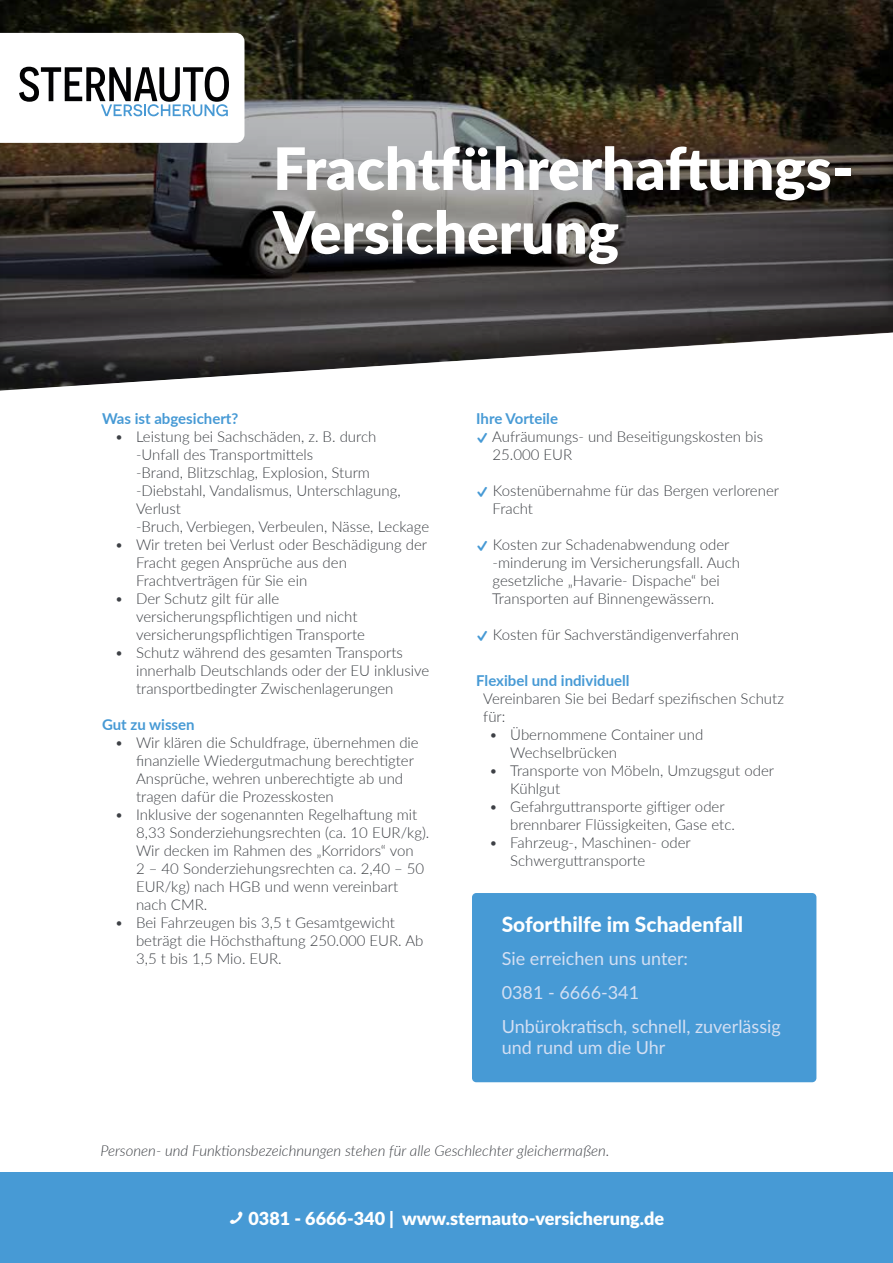
<style>
.page{position:relative;width:893px;height:1263px;background:#fff}
.page>*{position:absolute;margin:0;border:0;box-sizing:border-box;transform-origin:0 0}
.t1{font:900 58.5px/63.8px "Lato";color:#fff}
.t2{font:800 21px "Lato";color:#fff}
.t3{font:18px/33.8px "Lato";color:#d3dff3}
.t4{font:900 18px "Lato";color:#fff}
.t5{font:300 15px/18px "Lato";color:#3d4045}
.t6{font:italic 300 15px "Lato";color:#3d4045}
.t7{font:700 15px "Lato";color:#479ad5}
.s1{font-family:"Entypo";font-weight:400;font-size:28.5px;color:#479ad5}
.s2{font-family:"Entypo";font-weight:400;font-size:33px}
</style>
<div class="page">
<div style="left:0;top:1172px;width:893px;height:91px;background:#479ad5"></div>
<div style="left:0;top:0;width:893px;height:393px;background:#000;opacity:.25"></div>
<div style="left:472px;top:893px;width:344px;height:189px;background:#479ad5;border-radius:4px"></div>
<svg style="left:0;top:33px;width:244px;height:110px"></svg>
<h1 class="t1" style="left:273px;top:134px;width:582px">Frachtführerhaftungs-<br>Versicherung</h1>
<p class="t7" style="left:102px;top:407px;width:138px">Was ist abgesichert?</p>
<p class="t5" style="left:136px;top:427px;width:295px;text-indent:-21px">• Leistung bei Sachschäden, z. B. durch<br>-Unfall des Transportmittels<br>-Brand, Blitzschlag, Explosion, Sturm -Diebstahl, Vandalismus, Unterschlagung, Verlust<br>-Bruch, Verbiegen, Verbeulen, Nässe, Leckage</p>
<p class="t5" style="left:136px;top:535px;width:293px;text-indent:-21px">• Wir treten bei Verlust oder Beschädigung der<br>Fracht gegen Ansprüche aus den<br>Frachtverträgen für Sie ein</p>
<p class="t5" style="left:136px;top:589px;width:231px;text-indent:-21px">• Der Schutz gilt für alle versicherungspflichtigen und nicht versicherungspflichtigen Transporte</p>
<p class="t5" style="left:136px;top:643px;width:295px;text-indent:-21px">• Schutz während des gesamten Transports innerhalb Deutschlands oder der EU inklusive transportbedingter Zwischenlagerungen</p>
<p class="t7" style="left:102px;top:713px;width:94px">Gut zu wissen</p>
<p class="t5" style="left:136px;top:733px;width:284px;text-indent:-21px">• Wir klären die Schuldfrage, übernehmen die finanzielle Wiedergutmachung berechtigter Ansprüche, wehren unberechtigte ab und tragen dafür die Prozesskosten</p>
<p class="t5" style="left:136px;top:805px;width:295px;text-indent:-21px">• Inklusive der sogenannten Regelhaftung mit 8,33 Sonderziehungsrechten (ca. 10 EUR/kg).<br>Wir decken im Rahmen des „Korridors“ von<br>2 – 40 Sonderziehungsrechten ca. 2,40 – 50<br>EUR/kg) nach HGB und wenn vereinbart nach CMR.</p>
<p class="t5" style="left:136px;top:913px;width:289px;text-indent:-21px">• Bei Fahrzeugen bis 3,5 t Gesamtgewicht beträgt die Höchsthaftung 250.000 EUR. Ab<br>3,5 t bis 1,5 Mio. EUR.</p>
<p class="t7" style="left:476px;top:407px;width:83px">Ihre Vorteile</p>
<p class="t5" style="left:476px;top:427px;width:288px"><span class="s1">W</span> Aufräumungs- und Beseitigungskosten bis</p>
<p class="t5" style="left:492px;top:445px;width:81px">25.000 EUR</p>
<p class="t5" style="left:492px;top:481px;width:288px;text-indent:-16px"><span class="s1">W</span> Kostenübernahme für das Bergen verlorener<br>Fracht</p>
<p class="t5" style="left:492px;top:535px;width:249px;text-indent:-16px"><span class="s1">W</span> Kosten zur Schadenabwendung oder -minderung im Versicherungsfall. Auch gesetzliche „Havarie- Dispache“ bei Transporten auf Binnengewässern.</p>
<p class="t5" style="left:476px;top:625px;width:264px"><span class="s1">W</span> Kosten für Sachverständigenverfahren</p>
<p class="t7" style="left:476px;top:670px;width:155px">Flexibel und individuell</p>
<p class="t5" style="left:483px;top:689px;width:302px">Vereinbaren Sie bei Bedarf spezifischen Schutz für:</p>
<p class="t5" style="left:510px;top:725px;width:194px;text-indent:-21px">• Übernommene Container und<br>Wechselbrücken</p>
<p class="t5" style="left:510px;top:761px;width:265px;text-indent:-21px">• Transporte von Möbeln, Umzugsgut oder<br>Kühlgut</p>
<p class="t5" style="left:510px;top:797px;width:226px;text-indent:-21px">• Gefahrguttransporte giftiger oder brennbarer Flüssigkeiten, Gase etc.</p>
<p class="t5" style="left:510px;top:833px;width:182px;text-indent:-21px">• Fahrzeug-, Maschinen- oder<br>Schwerguttransporte</p>
<h2 class="t2" style="left:502px;top:908px;width:243px">Soforthilfe im Schadenfall</h2>
<p class="t3" style="left:502px;top:941px;width:281px">Sie erreichen uns unter:<br>0381 - 6666-341<br>Unbürokratisch, schnell, zuverlässig</p>
<p class="t3" style="left:502px;top:1030px;width:165px">und rund um die Uhr</p>
<p class="t6" style="left:100px;top:1140px;width:511px">Personen- und Funktionsbezeichnungen stehen für alle Geschlechter gleichermaßen.</p>
<p class="t4" style="left:229px;top:1205px;width:437px"><span class="s2">!</span> 0381 - 6666-340 | www.sternauto-versicherung.de</p>
</div>
